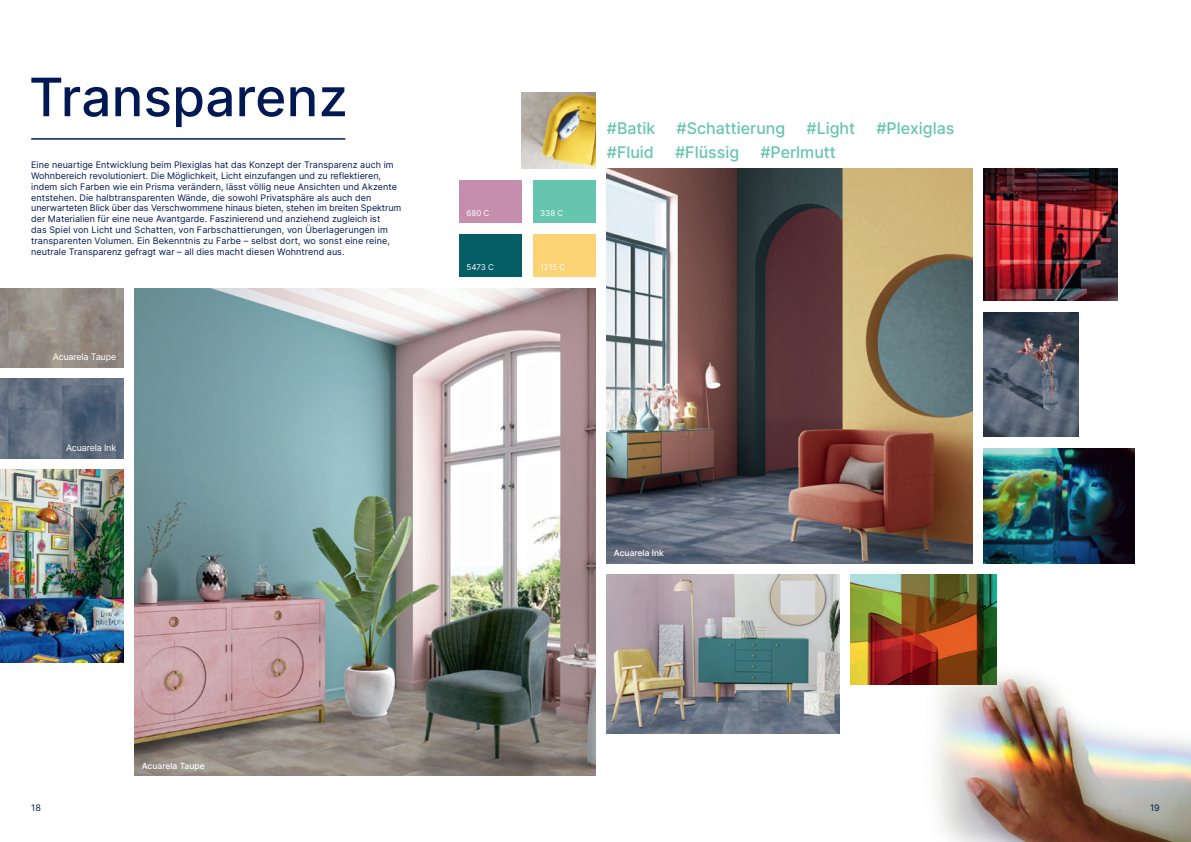
<style>
.page{position:relative;width:1191px;height:842px;background:#fff}
.page>*{position:absolute;margin:0;border:0;box-sizing:border-box;transform-origin:0 0}
.t1{font:500 53px "Inter";letter-spacing:.005em;color:#001954}
.t2{font:500 16px "Inter";color:#65c5ae}
.t3{font:9px/10.8px "Inter";letter-spacing:.005em;color:#001954}
.t4{font:9px "Inter";letter-spacing:-.02em;color:#fff}
.t5{font:500 8.5px "Inter";color:#fff}
.t6{font:8px "Inter";color:#fff}
</style>
<div class="page">
<img style="left:135px;top:288px;width:460px;height:488px">
<img style="left:0;top:469px;width:123px;height:193px">
<div style="left:459px;top:180px;width:63px;height:43px;background:#c58eae"></div>
<div style="left:459px;top:234px;width:63px;height:43px;background:#055d66"></div>
<div style="left:533px;top:180px;width:62px;height:43px;background:#65c5ae"></div>
<div style="left:533px;top:234px;width:62px;height:43px;background:#fbd274"></div>
<img style="left:522px;top:92px;width:73px;height:77px">
<img style="left:0;top:288px;width:123px;height:79px">
<img style="left:0;top:379px;width:123px;height:79px">
<img style="left:937px;top:638px;width:254px;height:204px">
<img style="left:607px;top:169px;width:365px;height:394px">
<img style="left:607px;top:574px;width:232px;height:159px">
<img style="left:984px;top:312px;width:95px;height:125px">
<img style="left:984px;top:448px;width:150px;height:115px">
<img style="left:850px;top:574px;width:146px;height:111px">
<img style="left:984px;top:169px;width:133px;height:132px">
<hr style="left:31px;top:138px;width:314px;height:2px;background:#001954">
<h1 class="t1" style="left:29px;top:58px;width:320px">Transparenz</h1>
<p class="t3" style="left:31px;top:159px;width:372px">Eine neuartige Entwicklung beim Plexiglas hat das Konzept der Transparenz auch im Wohnbereich revolutioniert. Die Möglichkeit, Licht einzufangen und zu reflektieren, indem sich Farben wie ein Prisma verändern, lässt völlig neue Ansichten und Akzente entstehen. Die halbtransparenten Wände, die sowohl Privatsphäre als auch den unerwarteten Blick über das Verschwommene hinaus bieten, stehen im breiten Spektrum der Materialien für eine neue Avantgarde. Faszinierend und anziehend zugleich ist<br>das Spiel von Licht und Schatten, von Farbschattierungen, von Überlagerungen im transparenten Volumen. Ein Bekenntnis zu Farbe – selbst dort, wo sonst eine reine, neutrale Transparenz gefragt war – all dies macht diesen Wohntrend aus.</p>
<p class="t4" style="left:53px;top:350px;width:65px">Acuarela Taupe</p>
<p class="t4" style="left:66px;top:441px;width:52px">Acuarela Ink</p>
<p class="t6" style="left:466px;top:207px;width:24px">680 C</p>
<p class="t6" style="left:466px;top:261px;width:29px">5473 C</p>
<p class="t6" style="left:540px;top:207px;width:25px">338 C</p>
<p class="t6" style="left:540px;top:261px;width:27px">1215 C</p>
<h2 class="t2" style="left:607px;top:116px;width:50px">#Batik</h2>
<h2 class="t2" style="left:676px;top:116px;width:110px">#Schattierung</h2>
<h2 class="t2" style="left:806px;top:116px;width:50px">#Light</h2>
<h2 class="t2" style="left:876px;top:116px;width:79px">#Plexiglas</h2>
<h2 class="t2" style="left:607px;top:140px;width:49px">#Fluid</h2>
<h2 class="t2" style="left:675px;top:140px;width:66px">#Flüssig</h2>
<h2 class="t2" style="left:760px;top:140px;width:77px">#Perlmutt</h2>
<p class="t5" style="left:614px;top:547px;width:51px">Acuarela Ink</p>
<p class="t5" style="left:142px;top:759px;width:64px">Acuarela Taupe</p>
<p class="t3" style="left:31px;top:802px;width:11px">18</p>
<p class="t3" style="left:1150px;top:802px;width:11px">19</p>
</div>
